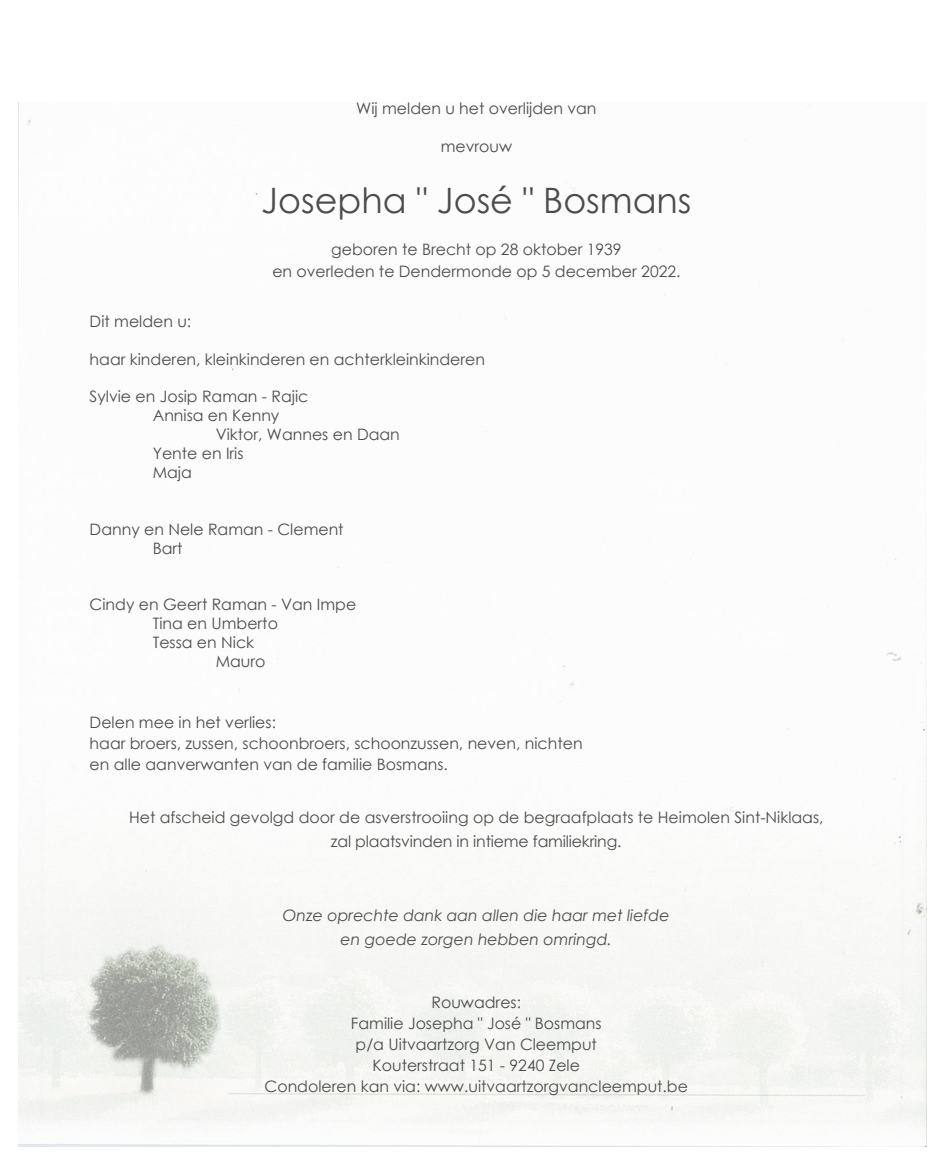
<style>
.page{position:relative;width:938px;height:1161px;background:#fff}
.page>*{position:absolute;margin:0;border:0;box-sizing:border-box;transform-origin:0 0}
.t1{font:35px "Century Gothic";color:#4b4c4d}
.t2{font:15.75px/21px "Century Gothic";color:#4b4c4d;text-align:center}
.t3{font:italic 15.75px/24.5px "Century Gothic";color:#4b4c4d;text-align:center}
</style>
<div class="page">
<img style="left:18px;top:103px;width:908px;height:1043px">
<p class="t2" style="left:356px;top:98px;width:242px">Wij melden u het overlijden van</p>
<p class="t2" style="left:440px;top:136px;width:73px">mevrouw</p>
<h1 class="t1" style="left:261px;top:176px;width:432px">Josepha " José " Bosmans</h1>
<p class="t2" style="left:272px;top:237px;width:410px;line-height:22.8px">geboren te Brecht op 28 oktober 1939<br>en overleden te Dendermonde op 5 december 2022.</p>
<p class="t2" style="left:90px;top:310px;width:103px">Dit melden u:</p>
<p class="t2" style="left:90px;top:348px;width:397px">haar kinderen, kleinkinderen en achterkleinkinderen</p>
<p class="t2" style="left:90px;top:386px;width:220px">Sylvie en Josip Raman - Rajic</p>
<p class="t2" style="left:153px;top:405px;width:128px">Annisa en Kenny</p>
<p class="t2" style="left:216px;top:424px;width:186px">Viktor, Wannes en Daan</p>
<p class="t2" style="left:153px;top:443px;width:92px">Yente en Iris</p>
<p class="t2" style="left:153px;top:462px;width:41px">Maja</p>
<p class="t2" style="left:153px;top:519px;width:192px;line-height:18.9px;text-align:left;text-indent:-63px">Danny en Nele Raman - Clement<br>Bart</p>
<p class="t2" style="left:90px;top:594px;width:268px">Cindy en Geert Raman - Van Impe</p>
<p class="t2" style="left:153px;top:613px;width:127px">Tina en Umberto</p>
<p class="t2" style="left:153px;top:632px;width:103px">Tessa en Nick</p>
<p class="t2" style="left:216px;top:651px;width:51px">Mauro</p>
<p class="t2" style="left:90px;top:711px;width:494px;text-align:left">Delen mee in het verlies:<br>haar broers, zussen, schoonbroers, schoonzussen, neven, nichten en alle aanverwanten van de familie Bosmans.</p>
<p class="t2" style="left:129px;top:805px;width:696px;line-height:24.5px">Het afscheid gevolgd door de asverstrooiing op de begraafplaats te Heimolen Sint-Niklaas, zal plaatsvinden in intieme familiekring.</p>
<p class="t3" style="left:283px;top:903px;width:388px">Onze oprechte dank aan allen die haar met liefde en goede zorgen hebben omringd.</p>
<p class="t2" style="left:264px;top:992px;width:425px">Rouwadres:<br>Familie Josepha " José " Bosmans<br>p/a Uitvaartzorg Van Cleemput<br>Kouterstraat 151 - 9240 Zele<br>Condoleren kan via: www.uitvaartzorgvancleemput.be</p>
</div>
